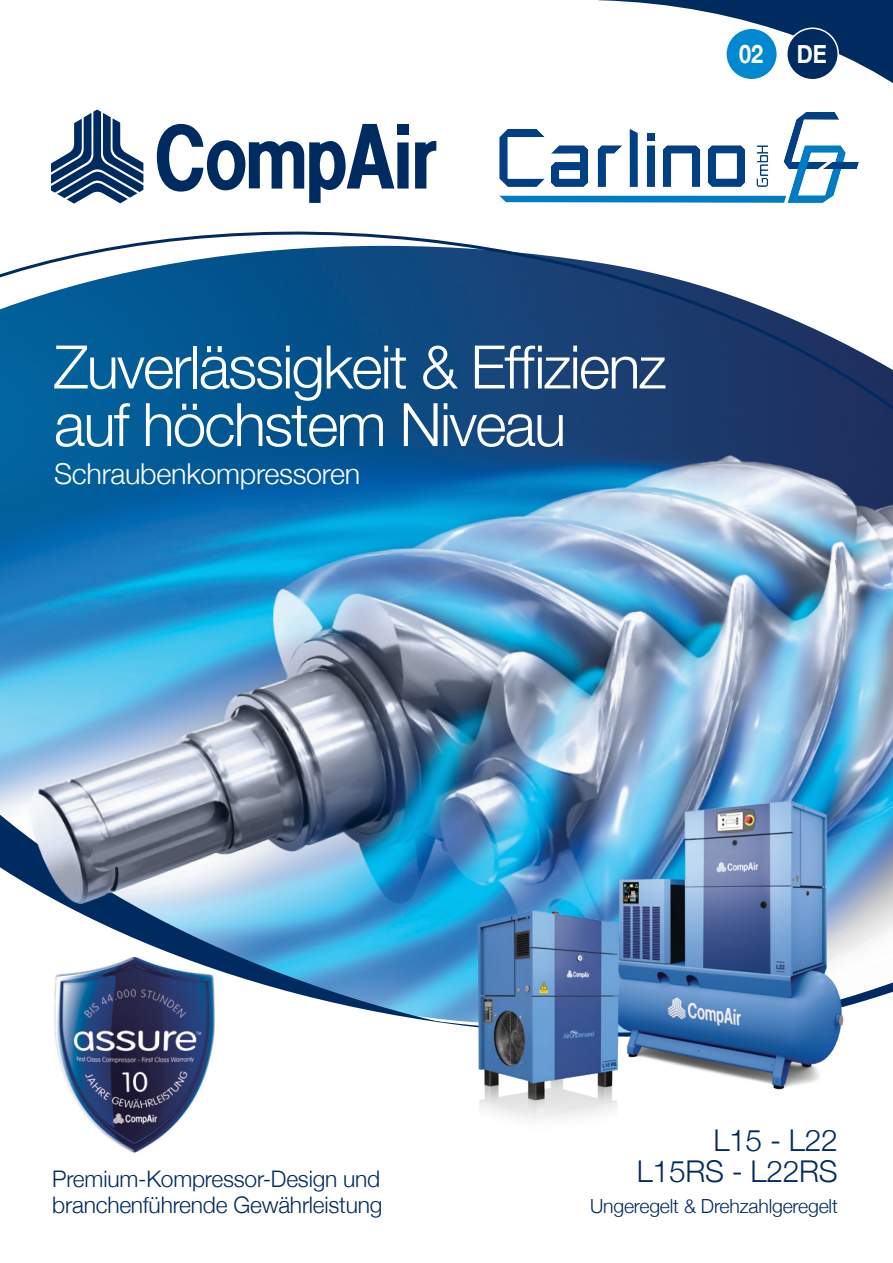
<style>
.page{position:relative;width:893px;height:1263px;background:#fff}
.page>*{position:absolute;margin:0;border:0;box-sizing:border-box;transform-origin:0 0}
.t1{font:300 60px/57.6px "Helvetica Neue";letter-spacing:-.03em;color:#fff}
.t2{font:300 30px/31.2px "Helvetica Neue";letter-spacing:-.01em;color:#002b60;text-align:right}
.t3{font:300 28.8px "Helvetica Neue";letter-spacing:-.01em;color:#fff}
.t4{font:700 25.5px "Helvetica Neue";color:#fff;scale:.85 1}
.t5{font:300 22.8px/25.5px "Helvetica Neue";letter-spacing:-.01em;color:#002b60}
.t6{font:300 19.5px "Helvetica Neue";letter-spacing:-.01em;color:#002b60}
</style>
<div class="page">
<svg style="left:598px;top:0;width:295px;height:83px"></svg>
<div style="left:787px;top:28px;width:51px;height:52px;background:#002b60;border-radius:50%"></div>
<div style="left:786px;top:28px;width:53px;height:52px;border:2px solid #fff;border-radius:50%"></div>
<div style="left:726px;top:28px;width:51px;height:52px;background:#0089d0;border-radius:50%"></div>
<div style="left:725px;top:28px;width:53px;height:52px;border:2px solid #fff;border-radius:50%"></div>
<div style="left:397px;top:124px;width:12px;height:11px;background:#002b60"></div>
<svg style="left:415px;top:141px;width:21px;height:48px"></svg>
<div style="left:397px;top:142px;width:12px;height:47px;background:#002b60"></div>
<svg style="left:157px;top:124px;width:237px;height:73px"></svg>
<svg style="left:51px;top:110px;width:92px;height:87px"></svg>
<img style="left:0;top:697px;width:893px;height:107px">
<svg style="left:0;top:848px;width:543px;height:166px"></svg>
<img style="left:0;top:197px;width:893px;height:500px">
<img style="left:28px;top:696px;width:309px;height:208px">
<img style="left:19px;top:939px;width:230px;height:214px">
<img style="left:543px;top:763px;width:350px;height:327px">
<img style="left:388px;top:892px;width:318px;height:229px">
<img style="left:499px;top:112px;width:359px;height:91px">
<p class="t4" style="left:739px;top:34px;width:30px">02</p>
<p class="t4" style="left:797px;top:34px;width:37px">DE</p>
<p class="t1" style="left:54px;top:334px;width:614px">Zuverlässigkeit &amp; Effizienz auf höchstem Niveau</p>
<p class="t3" style="left:54px;top:451px;width:308px">Schraubenkompressoren</p>
<p class="t1" style="left:54px;top:334px;width:508px">Reliability &amp; efficiency without compromise</p>
<p class="t3" style="left:54px;top:451px;width:337px">Rotary Screw Compressors</p>
<p class="t5" style="left:52px;top:1165px;width:332px">Premium-Kompressor-Design und branchenführende Gewährleistung</p>
<p class="t2" style="left:637px;top:1122px;width:202px">L15 - L22<br>L15RS - L22RS</p>
<p class="t6" style="left:590px;top:1190px;width:249px">Ungeregelt &amp; Drehzahlgeregelt</p>
</div>
